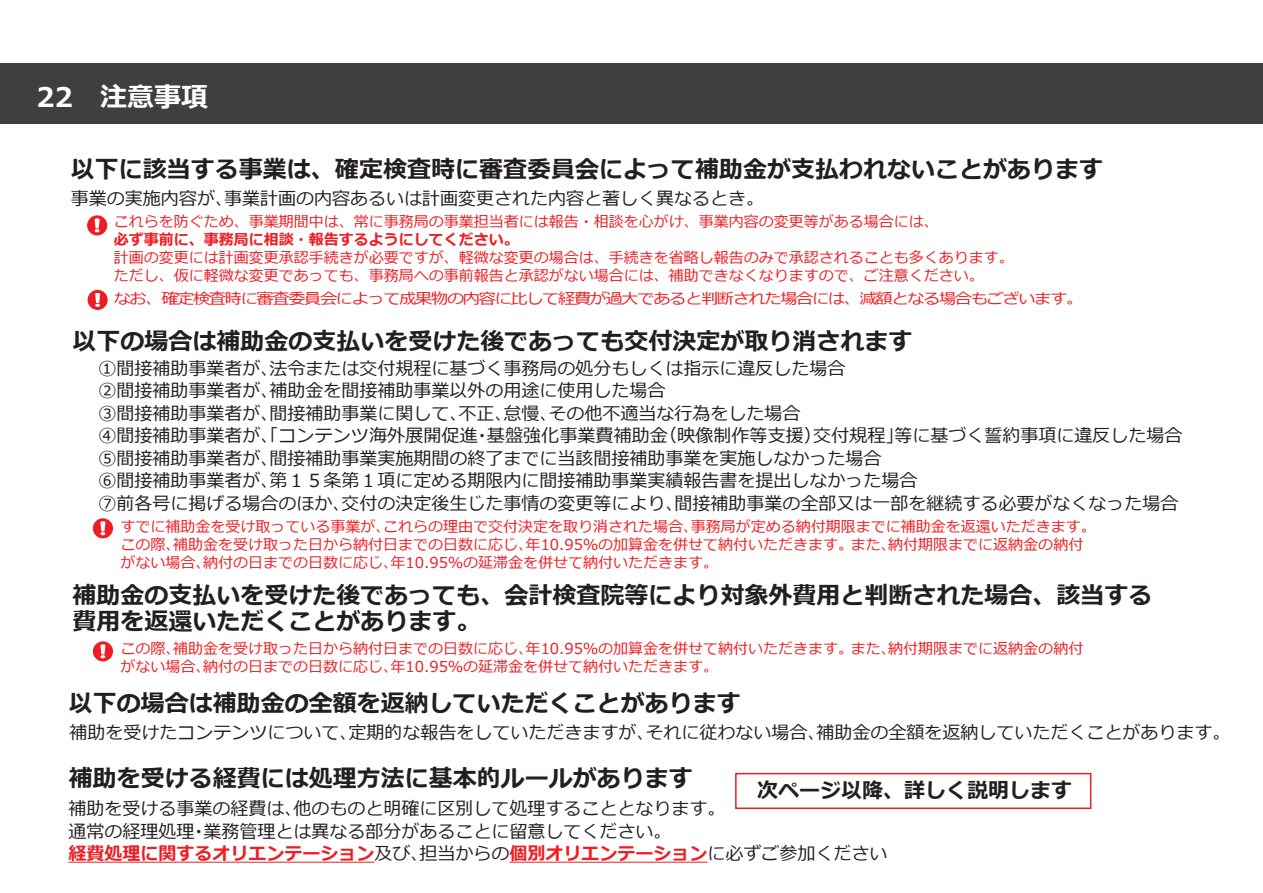
<style>
.page{position:relative;width:1263px;height:893px;background:#fff}
.page>*{position:absolute;margin:0;border:0;box-sizing:border-box;transform-origin:0 0}
.t1{font:700 27px "Meiryo";color:#fff}
.t2{font:700 24px/25.5px "Meiryo";color:#231f20}
.t3{font:700 21px "Meiryo";color:#231f20}
.t4{font:18px/22.5px "Meiryo";color:#231f20}
.t5{font:15px/18px "Meiryo";color:#ee1d23}
.t6{font:15px "Meiryo";letter-spacing:-.075em;color:#ee1d23;scale:1.14 1}
.t7{font:700 15px "Meiryo";color:#ee1d23}
.s1{font-weight:700;color:#ee1d23}
</style>
<div class="page">
<hr style="left:68px;top:862px;width:306px;height:1px;background:#ee1d23">
<hr style="left:509px;top:862px;width:198px;height:1px;background:#ee1d23">
<div style="left:735px;top:773px;width:356px;height:36px;border:2px solid #ee1d23"></div>
<div style="left:87px;top:215px;width:20px;height:20px;background:#ee1d23;border-radius:50%"></div>
<svg style="left:95px;top:218px;width:5px;height:14px"></svg>
<div style="left:93px;top:518px;width:20px;height:20px;background:#ee1d23;border-radius:50%"></div>
<svg style="left:100px;top:521px;width:5px;height:14px"></svg>
<div style="left:93px;top:641px;width:20px;height:20px;background:#ee1d23;border-radius:50%"></div>
<svg style="left:100px;top:644px;width:5px;height:14px"></svg>
<div style="left:88px;top:290px;width:20px;height:20px;background:#ee1d23;border-radius:50%"></div>
<svg style="left:95px;top:293px;width:5px;height:14px"></svg>
<div style="left:0;top:63px;width:1263px;height:61px;background:#3f3f40"></div>
<h1 class="t1" style="left:37px;top:78px;width:173px">22　注意事項</h1>
<h2 class="t2" style="left:71px;top:157px;width:1033px">以下に該当する事業は、確定検査時に審査委員会によって補助金が支払われないことがあります</h2>
<p class="t4" style="left:71px;top:188px;width:695px">事業の実施内容が、事業計画の内容あるいは計画変更された内容と著しく異なるとき。</p>
<p class="t5" style="left:114px;top:213px;width:826px">これらを防ぐため、事業期間中は、常に事務局の事業担当者には報告・相談を心がけ、事業内容の変更等がある場合には、</p>
<p class="t7" style="left:114px;top:229px;width:406px">必ず事前に、事務局に相談・報告するようにしてください。</p>
<p class="t5" style="left:114px;top:249px;width:901px">計画の変更には計画変更承認手続きが必要ですが、軽微な変更の場合は、手続きを省略し報告のみで承認されることも多くあります。ただし、仮に軽微な変更であっても、事務局への事前報告と承認がない場合には、補助できなくなりますので、ご注意ください。</p>
<p class="t6" style="left:114px;top:289px;width:852px">なお、確定検査時に審査委員会によって成果物の内容に比して経費が過大であると判断された場合には、減額となる場合もございます。</p>
<h2 class="t2" style="left:72px;top:330px;width:841px">以下の場合は補助金の支払いを受けた後であっても交付決定が取り消されます</h2>
<p class="t4" style="left:98px;top:358px;width:1085px">①間接補助事業者が、法令または交付規程に基づく事務局の処分もしくは指示に違反した場合<br>②間接補助事業者が、補助金を間接補助事業以外の用途に使用した場合<br>③間接補助事業者が、間接補助事業に関して、不正、怠慢、その他不適当な行為をした場合<br>④間接補助事業者が、「コンテンツ海外展開促進・基盤強化事業費補助金（映像制作等支援）交付規程」等に基づく誓約事項に違反した場合⑤間接補助事業者が、間接補助事業実施期間の終了までに当該間接補助事業を実施しなかった場合<br>⑥間接補助事業者が、第１５条第１項に定める期限内に間接補助事業実績報告書を提出しなかった場合<br>⑦前各号に掲げる場合のほか、交付の決定後生じた事情の変更等により、間接補助事業の全部又は一部を継続する必要がなくなった場合</p>
<p class="t5" style="left:121px;top:518px;width:976px">すでに補助金を受け取っている事業が、これらの理由で交付決定を取り消された場合、事務局が定める納付期限までに補助金を返還いただきます。この際、補助金を受け取った日から納付日までの日数に応じ、年10.95％の加算金を併せて納付いただきます。また、納付期限までに返納金の納付がない場合、納付の日までの日数に応じ、年10.95％の延滞金を併せて納付いただきます。</p>
<h2 class="t2" style="left:72px;top:584px;width:1081px">補助金の支払いを受けた後であっても、会計検査院等により対象外費用と判断された場合、該当する費用を返還いただくことがあります。</h2>
<p class="t5" style="left:121px;top:640px;width:964px">この際、補助金を受け取った日から納付日までの日数に応じ、年10.95％の加算金を併せて納付いただきます。また、納付期限までに返納金の納付がない場合、納付の日までの日数に応じ、年10.95％の延滞金を併せて納付いただきます。</p>
<h2 class="t2" style="left:69px;top:692px;width:673px">以下の場合は補助金の全額を返納していただくことがあります</h2>
<p class="t4" style="left:69px;top:722px;width:1163px">補助を受けたコンテンツについて、定期的な報告をしていただきますが、それに従わない場合、補助金の全額を返納していただくことがあります。</p>
<h2 class="t2" style="left:69px;top:767px;width:625px">補助を受ける経費には処理方法に基本的ルールがあります</h2>
<p class="t3" style="left:757px;top:776px;width:316px">次ページ以降、詳しく説明します</p>
<p class="t4" style="left:68px;top:798px;width:820px">補助を受ける事業の経費は、他のものと明確に区別して処理することとなります。<br>通常の経理処理・業務管理とは異なる部分があることに留意してください。<br><span class="s1">経費処理に関するオリエンテーション</span>及び、担当からの<span class="s1">個別オリエンテーション</span>に必ずご参加ください</p>
</div>
